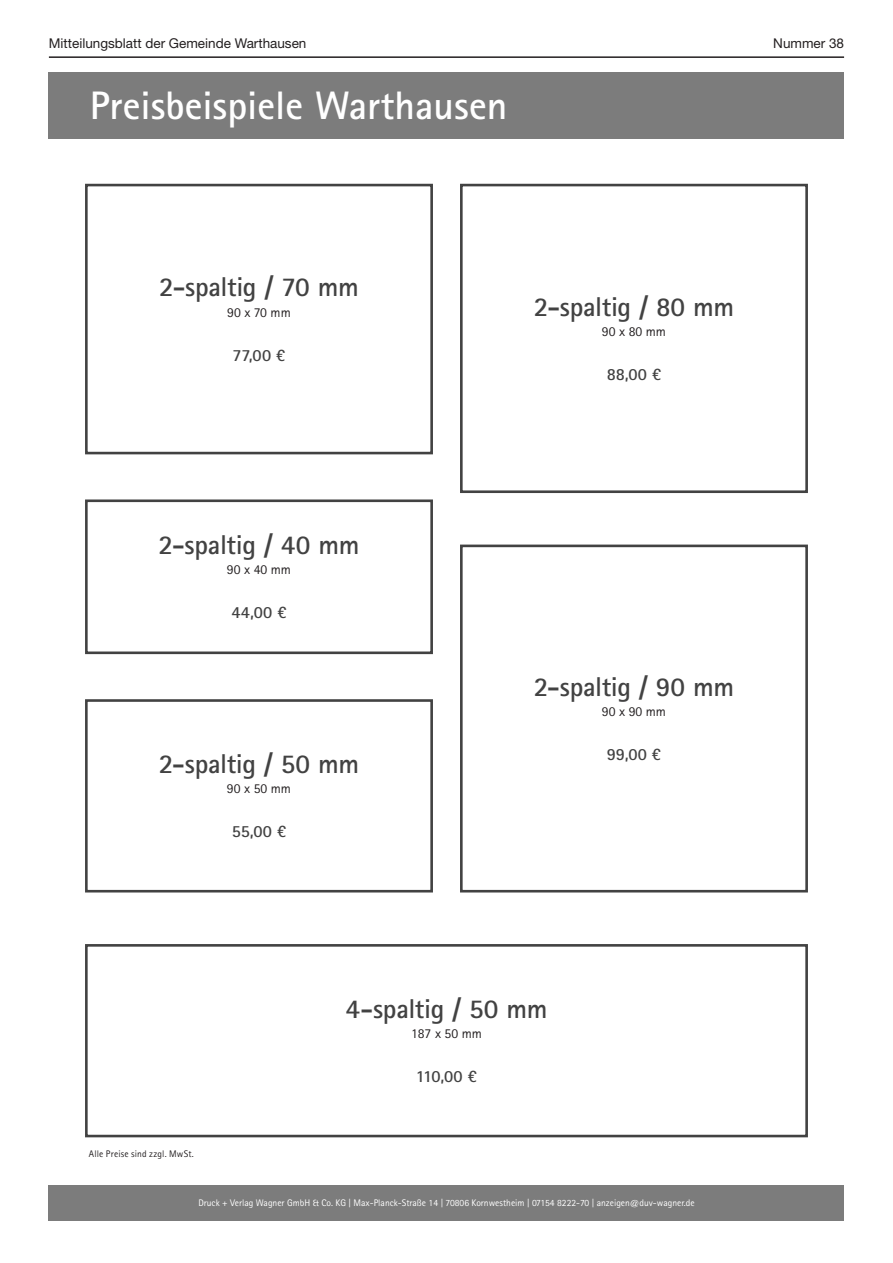
<style>
.page{position:relative;width:893px;height:1263px;background:#fff}
.page>*{position:absolute;margin:0;border:0;box-sizing:border-box;transform-origin:0 0}
.t1{font:700 39.75px "Rotis Sans Serif Std";color:#fff}
.t2{font:700 27.3px "Rotis Sans Serif Std";letter-spacing:-.015em;color:#424242}
.t3{font:700 17.1px "Rotis Sans Serif Std";letter-spacing:.015em;color:#424242}
.t4{font:13.65px "Rotis Sans Serif Std";color:#231f20}
.t5{font:13.5px "Helvetica Neue LT Std";color:#231f20}
.t6{font:9.6px "Rotis Sans Serif Std";color:#fff}
.t7{font:9.6px "Rotis Sans Serif Std";letter-spacing:.015em;color:#231f20}
</style>
<div class="page">
<hr style="left:49px;top:56px;width:795px;height:2px;background:#231f20">
<div style="left:49px;top:72px;width:795px;height:67px;background:#7c7c7c"></div>
<div style="left:49px;top:1185px;width:795px;height:35px;background:#7c7c7c"></div>
<div style="left:85px;top:944px;width:723px;height:193px;border:3px solid #424242"></div>
<div style="left:85px;top:184px;width:348px;height:270px;border:3px solid #424242"></div>
<div style="left:85px;top:699px;width:348px;height:193px;border:3px solid #424242"></div>
<div style="left:85px;top:499px;width:348px;height:155px;border:3px solid #424242"></div>
<div style="left:460px;top:184px;width:348px;height:309px;border:3px solid #424242"></div>
<div style="left:460px;top:545px;width:348px;height:347px;border:3px solid #424242"></div>
<h3 class="t5" style="left:49px;top:35px;width:259px">Mitteilungsblatt der Gemeinde Warthausen</h3>
<h3 class="t5" style="left:773px;top:35px;width:72px">Nummer 38</h3>
<h1 class="t1" style="left:90px;top:81px;width:419px">Preisbeispiele Warthausen</h1>
<h2 class="t2" style="left:159px;top:270px;width:201px">2-spaltig / 70 mm</h2>
<h3 class="t4" style="left:227px;top:304px;width:65px">90 x 70 mm</h3>
<h3 class="t3" style="left:233px;top:344px;width:54px">77,00 €</h3>
<h2 class="t2" style="left:534px;top:289px;width:202px">2-spaltig / 80 mm</h2>
<h3 class="t4" style="left:602px;top:323px;width:66px">90 x 80 mm</h3>
<h3 class="t3" style="left:607px;top:363px;width:56px">88,00 €</h3>
<h2 class="t2" style="left:159px;top:528px;width:202px">2-spaltig / 40 mm</h2>
<h3 class="t4" style="left:227px;top:562px;width:66px">90 x 40 mm</h3>
<h3 class="t3" style="left:231px;top:602px;width:57px">44,00 €</h3>
<h2 class="t2" style="left:159px;top:747px;width:202px">2-spaltig / 50 mm</h2>
<h3 class="t4" style="left:227px;top:781px;width:66px">90 x 50 mm</h3>
<h3 class="t3" style="left:232px;top:821px;width:56px">55,00 €</h3>
<h2 class="t2" style="left:534px;top:669px;width:202px">2-spaltig / 90 mm</h2>
<h3 class="t4" style="left:602px;top:703px;width:66px">90 x 90 mm</h3>
<h3 class="t3" style="left:607px;top:743px;width:56px">99,00 €</h3>
<p class="t7" style="left:89px;top:1148px;width:106px">Alle Preise sind zzgl. MwSt.</p>
<h2 class="t2" style="left:345px;top:991px;width:204px">4-spaltig / 50 mm</h2>
<h3 class="t4" style="left:411px;top:1025px;width:72px">187 x 50 mm</h3>
<h3 class="t3" style="left:416px;top:1065px;width:63px">110,00 €</h3>
<p class="t6" style="left:198px;top:1197px;width:498px">Druck + Verlag Wagner GmbH &amp; Co. KG | Max-Planck-Straße 14 | 70806 Kornwestheim | 07154 8222-70 | anzeigen@duv-wagner.de</p>
</div>
